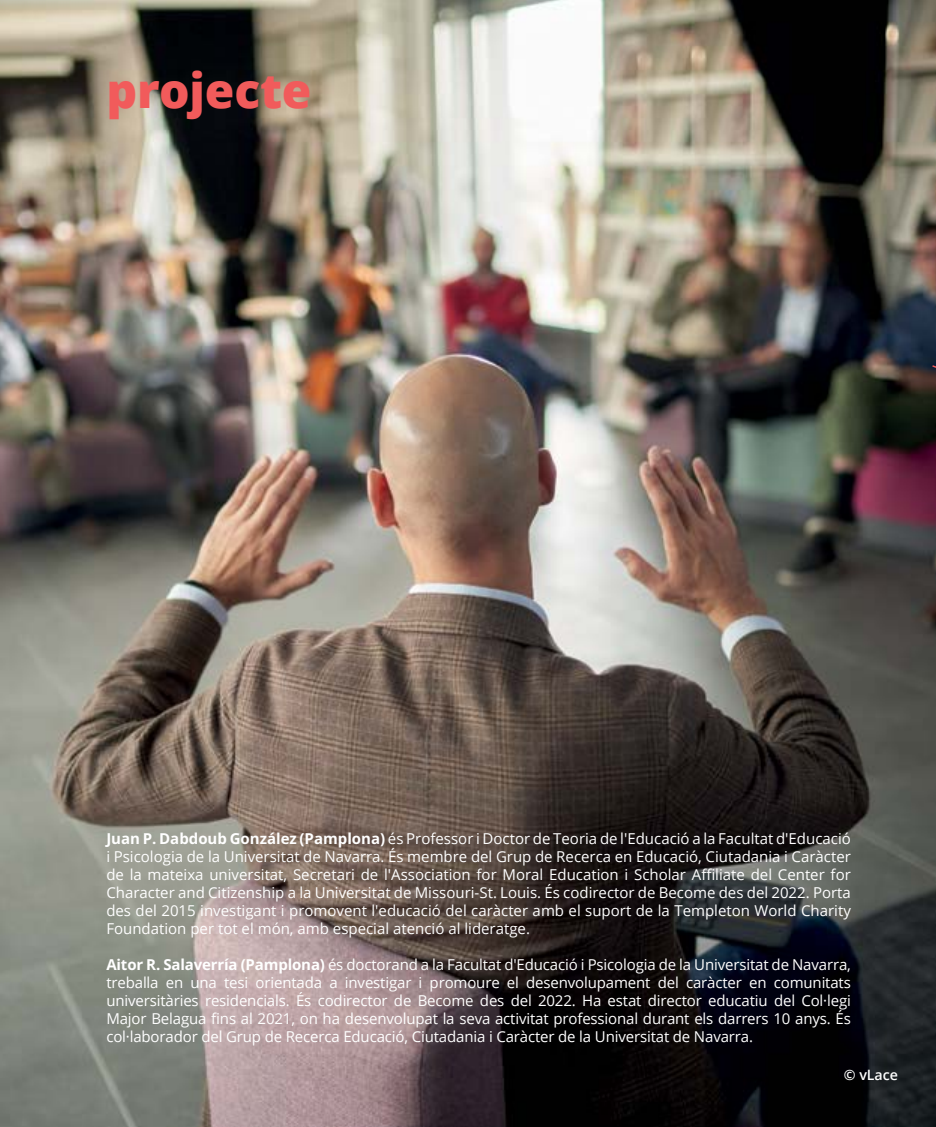
<style>
.page{position:relative;width:936px;height:1127px;background:#fff}
.page>*{position:absolute;margin:0;border:0;box-sizing:border-box;transform-origin:0 0}
.t1{font:800 48px "Open Sans";letter-spacing:-.005em;color:#f15b5b}
.t2{font:15px/18px "Open Sans";letter-spacing:-.005em;color:#fff;text-align:justify}
.t3{font:600 14.25px "Open Sans";letter-spacing:-.005em;color:#fff}
.s1{font-weight:700}
</style>
<div class="page">
<img style="left:0;top:0;width:935px;height:1127px">
<svg style="left:931px;top:317px;width:4px;height:203px"></svg>
<h1 class="t1" style="left:106px;top:54px;width:207px">projecte</h1>
<p class="t2" style="left:106px;top:829px;width:746px"><span class="s1">Juan P. Dabdoub González (Pamplona)</span> és Professor i Doctor de Teoria de l'Educació a la Facultat d'Educació i Psicologia de la Universitat de Navarra. És membre del Grup de Recerca en Educació, Ciutadania i Caràcter de la mateixa universitat, Secretari de l'Association for Moral Education i Scholar Affiliate del Center for Character and Citizenship a la Universitat de Missouri-St. Louis. És codirector de Become des del 2022. Porta des del 2015 investigant i promovent l'educació del caràcter amb el suport de la Templeton World Charity Foundation per tot el món, amb especial atenció al lideratge.</p>
<p class="t2" style="left:106px;top:955px;width:746px"><span class="s1">Aitor R. Salaverría (Pamplona)</span> és doctorand a la Facultat d'Educació i Psicologia de la Universitat de Navarra, treballa en una tesi orientada a investigar i promoure el desenvolupament del caràcter en comunitats universitàries residencials. És codirector de Become des del 2022. Ha estat director educatiu del Col·legi Major Belagua fins al 2021, on ha desenvolupat la seva activitat professional durant els darrers 10 anys. És col·laborador del Grup de Recerca Educació, Ciutadania i Caràcter de la Universitat de Navarra.</p>
<p class="t3" style="left:843px;top:1065px;width:56px">© vLace</p>
</div>
